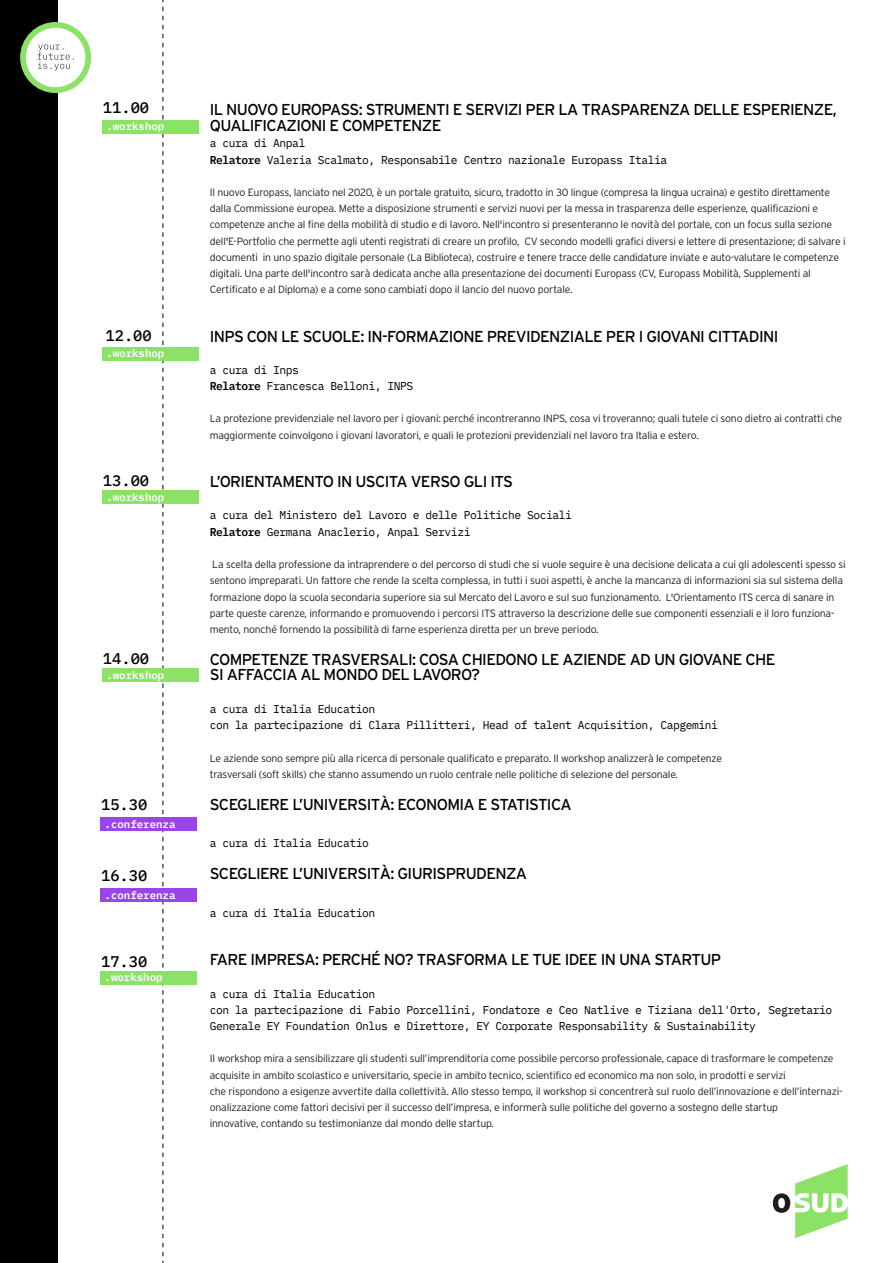
<style>
.page{position:relative;width:893px;height:1263px;background:#fff}
.page>*{position:absolute;margin:0;border:0;box-sizing:border-box;transform-origin:0 0}
.t1{font:15.75px/15.8px "Interstate";letter-spacing:-.04em;color:#000}
.t2{font:500 15.45px "IBM Plex Mono";color:#000}
.t3{font:11.4px/16.2px "IBM Plex Mono";letter-spacing:-.04em;color:#000}
.t4{font:600 10.8px "IBM Plex Mono";color:#fff}
.t5{font:300 10.5px/16.2px "Interstate";letter-spacing:-.02em;color:#1d1d1b}
.s1{font-weight:600}
</style>
<div class="page">
<svg style="left:163px;top:0;width:1px;height:1263px"></svg>
<div style="left:0;top:0;width:57px;height:1263px;background:#000"></div>
<svg style="left:20px;top:22px;width:71px;height:71px"></svg>
<div style="left:26px;top:28px;width:59px;height:59px;background:#fff;border-radius:50%"></div>
<svg style="left:37px;top:44px;width:37px;height:27px"></svg>
<svg style="left:773px;top:1164px;width:75px;height:74px"></svg>
<div style="left:100px;top:971px;width:97px;height:14px;background:#8be266"></div>
<div style="left:100px;top:888px;width:97px;height:14px;background:#9945e9"></div>
<div style="left:100px;top:817px;width:97px;height:14px;background:#9945e9"></div>
<div style="left:102px;top:490px;width:97px;height:14px;background:#8be266"></div>
<div style="left:102px;top:347px;width:97px;height:13px;background:#8be266"></div>
<div style="left:102px;top:120px;width:97px;height:14px;background:#8be266"></div>
<div style="left:102px;top:668px;width:97px;height:14px;background:#8be266"></div>
<h2 class="t2" style="left:103px;top:95px;width:48px">11.00</h2>
<p class="t4" style="left:106px;top:118px;width:60px">.workshop</p>
<h2 class="t2" style="left:106px;top:323px;width:48px">12.00</h2>
<p class="t4" style="left:106px;top:344px;width:60px">.workshop</p>
<h2 class="t2" style="left:103px;top:468px;width:48px">13.00</h2>
<p class="t4" style="left:106px;top:488px;width:60px">.workshop</p>
<h2 class="t2" style="left:103px;top:646px;width:48px">14.00</h2>
<p class="t4" style="left:106px;top:666px;width:60px">.workshop</p>
<h2 class="t2" style="left:101px;top:793px;width:48px">15.30</h2>
<p class="t4" style="left:105px;top:815px;width:72px">.conferenza</p>
<h2 class="t2" style="left:101px;top:864px;width:48px">16.30</h2>
<p class="t4" style="left:105px;top:886px;width:72px">.conferenza</p>
<h2 class="t2" style="left:101px;top:949px;width:48px">17.30</h2>
<p class="t4" style="left:105px;top:969px;width:60px">.workshop</p>
<h1 class="t1" style="left:210px;top:102px;width:628px">IL NUOVO EUROPASS: STRUMENTI E SERVIZI PER LA TRASPARENZA DELLE ESPERIENZE,<br>QUALIFICAZIONI E COMPETENZE</h1>
<p class="t3" style="left:210px;top:134px;width:459px">a cura di Anpal<br><span class="s1">Relatore</span> Valeria Scalmato, Responsabile Centro nazionale Europass Italia</p>
<p class="t5" style="left:210px;top:184px;width:637px">Il nuovo Europass, lanciato nel 2020, è un portale gratuito, sicuro, tradotto in 30 lingue (compresa la lingua ucraina) e gestito direttamente dalla Commissione europea. Mette a disposizione strumenti e servizi nuovi per la messa in trasparenza delle esperienze, qualificazioni e competenze anche al fine della mobilità di studio e di lavoro. Nell'incontro si presenteranno le novità del portale, con un focus sulla sezione dell'E-Portfolio che permette agli utenti registrati di creare un profilo, CV secondo modelli grafici diversi e lettere di presentazione; di salvare i documenti in uno spazio digitale personale (La Biblioteca), costruire e tenere tracce delle candidature inviate e auto-valutare le competenze digitali. Una parte dell'incontro sarà dedicata anche alla presentazione dei documenti Europass (CV, Europass Mobilità, Supplementi al Certificato e al Diploma) e a come sono cambiati dopo il lancio del nuovo portale.</p>
<h1 class="t1" style="left:210px;top:328px;width:570px">INPS CON LE SCUOLE: IN-FORMAZIONE PREVIDENZIALE PER I GIOVANI CITTADINI</h1>
<p class="t3" style="left:210px;top:361px;width:205px">a cura di Inps<br><span class="s1">Relatore</span> Francesca Belloni, INPS</p>
<p class="t5" style="left:210px;top:410px;width:634px">La protezione previdenziale nel lavoro per i giovani: perché incontreranno INPS, cosa vi troveranno; quali tutele ci sono dietro ai contratti che maggiormente coinvolgono i giovani lavoratori, e quali le protezioni previdenziali nel lavoro tra Italia e estero.</p>
<h1 class="t1" style="left:210px;top:473px;width:305px">L’ORIENTAMENTO IN USCITA VERSO GLI ITS</h1>
<p class="t3" style="left:210px;top:506px;width:364px">a cura del Ministero del Lavoro e delle Politiche Sociali<br><span class="s1">Relatore</span> Germana Anaclerio, Anpal Servizi</p>
<p class="t5" style="left:210px;top:556px;width:638px">La scelta della professione da intraprendere o del percorso di studi che si vuole seguire è una decisione delicata a cui gli adolescenti spesso si sentono impreparati. Un fattore che rende la scelta complessa, in tutti i suoi aspetti, è anche la mancanza di informazioni sia sul sistema della formazione dopo la scuola secondaria superiore sia sul Mercato del Lavoro e sul suo funzionamento. L'Orientamento ITS cerca di sanare in parte queste carenze, informando e promuovendo i percorsi ITS attraverso la descrizione delle sue componenti essenziali e il loro funziona&shy;mento, nonché fornendo la possibilità di farne esperienza diretta per un breve periodo.</p>
<h1 class="t1" style="left:210px;top:651px;width:567px">COMPETENZE TRASVERSALI: COSA CHIEDONO LE AZIENDE AD UN GIOVANE CHE<br>SI AFFACCIA AL MONDO DEL LAVORO?</h1>
<p class="t3" style="left:210px;top:700px;width:510px">a cura di Italia Education<br>con la partecipazione di Clara Pillitteri, Head of talent Acquisition, Capgemini</p>
<p class="t5" style="left:210px;top:750px;width:514px">Le aziende sono sempre più alla ricerca di personale qualificato e preparato. Il workshop analizzerà le competenze trasversali (soft skills) che stanno assumendo un ruolo centrale nelle politiche di selezione del personale.</p>
<h1 class="t1" style="left:210px;top:796px;width:363px">SCEGLIERE L’UNIVERSITÀ: ECONOMIA E STATISTICA</h1>
<p class="t3" style="left:210px;top:834px;width:161px">a cura di Italia Educatio</p>
<h1 class="t1" style="left:210px;top:865px;width:319px">SCEGLIERE L’UNIVERSITÀ: GIURISPRUDENZA</h1>
<p class="t3" style="left:210px;top:904px;width:167px">a cura di Italia Education</p>
<h1 class="t1" style="left:210px;top:951px;width:513px">FARE IMPRESA: PERCHÉ NO? TRASFORMA LE TUE IDEE IN UNA STARTUP</h1>
<p class="t3" style="left:210px;top:984px;width:624px">a cura di Italia Education<br>con la partecipazione di Fabio Porcellini, Fondatore e Ceo Natlive e Tiziana dell'Orto, Segretario<br>Generale EY Foundation Onlus e Direttore, EY Corporate Responsability &amp; Sustainability</p>
<p class="t5" style="left:210px;top:1050px;width:634px">Il workshop mira a sensibilizzare gli studenti sull’imprenditoria come possibile percorso professionale, capace di trasformare le competenze acquisite in ambito scolastico e universitario, specie in ambito tecnico, scientifico ed economico ma non solo, in prodotti e servizi<br>che rispondono a esigenze avvertite dalla collettività. Allo stesso tempo, il workshop si concentrerà sul ruolo dell’innovazione e dell’internazi&shy;onalizzazione come fattori decisivi per il successo dell’impresa, e informerà sulle politiche del governo a sostegno delle startup<br>innovative, contando su testimonianze dal mondo delle startup.</p>
</div>
